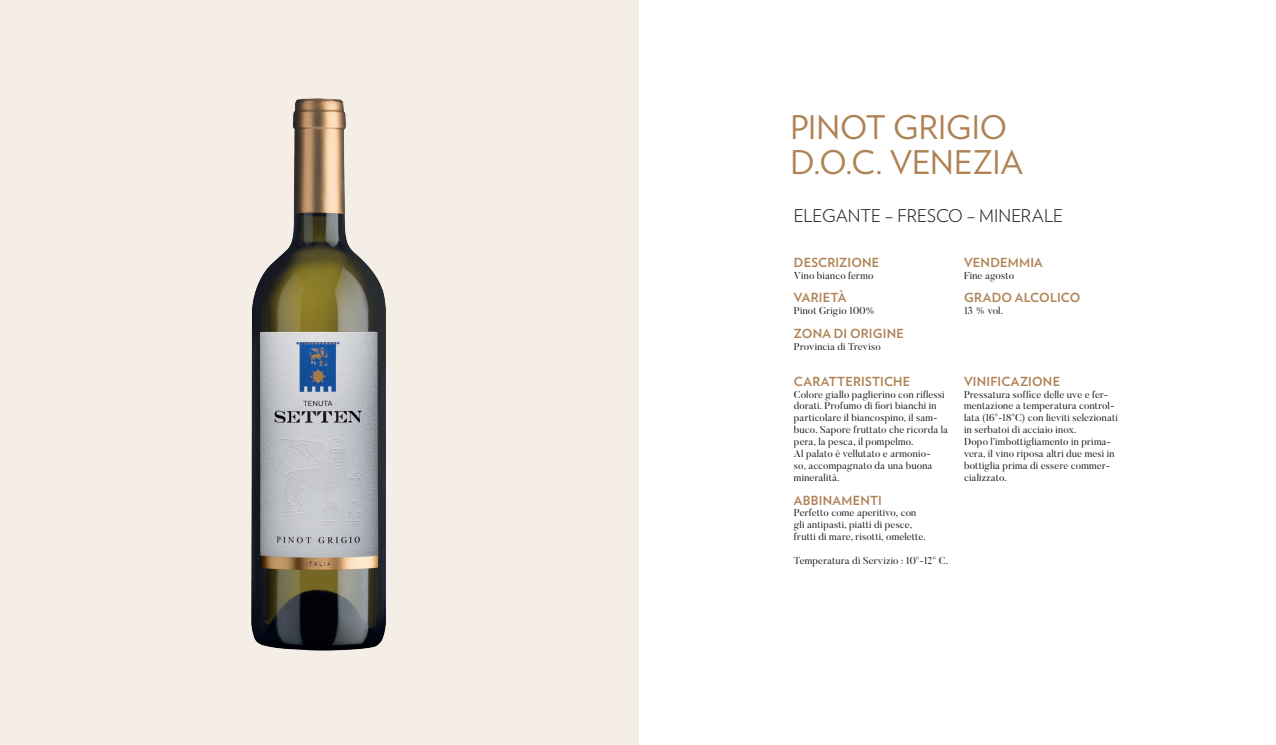
<style>
.page{position:relative;width:1276px;height:745px;background:#fff}
.page>*{position:absolute;margin:0;border:0;box-sizing:border-box;transform-origin:0 0}
.Titoletti{font:32.5px "Verlag";color:#af8254}
.Titolo{font:300 17.5px "Verlag";color:#231f20}
.Paragrafo{font:700 12.5px "Verlag";letter-spacing:.02em;color:#af8254}
.Paragrafo-2{font:10px/11.9px "Butler";letter-spacing:.015em;color:#231f20}
</style>
<div class="page">
<div style="left:0;top:0;width:638px;height:744px;background:#f5eee7"></div>
<img style="left:251px;top:98px;width:135px;height:553px">
<p class="Titoletti" style="left:790px;top:103px;width:218px">PINOT GRIGIO</p>
<p class="Titoletti" style="left:790px;top:138px;width:234px">D.O.C. VENEZIA</p>
<p class="Titolo" style="left:794px;top:203px;width:270px">ELEGANTE – FRESCO – MINERALE</p>
<p class="Paragrafo" style="left:794px;top:252px;width:87px">DESCRIZIONE</p>
<p class="Paragrafo-2" style="left:794px;top:269px;width:81px">Vino bianco fermo</p>
<p class="Paragrafo" style="left:794px;top:288px;width:54px">VARIETÀ</p>
<p class="Paragrafo-2" style="left:794px;top:304px;width:83px">Pinot Grigio 100%</p>
<p class="Paragrafo" style="left:794px;top:323px;width:111px">ZONA DI ORIGINE</p>
<p class="Paragrafo-2" style="left:794px;top:340px;width:88px">Provincia di Treviso</p>
<p class="Paragrafo" style="left:794px;top:371px;width:118px">CARATTERISTICHE</p>
<p class="Paragrafo-2" style="left:794px;top:388px;width:155px">Colore giallo paglierino con riflessi dorati. Profumo di fiori bianchi in particolare il biancospino, il sam&shy;buco. Sapore fruttato che ricorda la pera, la pesca, il pompelmo.</p>
<p class="Paragrafo-2" style="left:794px;top:447px;width:140px">Al palato è vellutato e armonio&shy;so, accompagnato da una buona mineralità.</p>
<p class="Paragrafo" style="left:794px;top:490px;width:89px">ABBINAMENTI</p>
<p class="Paragrafo-2" style="left:794px;top:506px;width:124px">Perfetto come aperitivo, con</p>
<p class="Paragrafo-2" style="left:794px;top:518px;width:120px">gli antipasti, piatti di pesce,</p>
<p class="Paragrafo-2" style="left:794px;top:530px;width:133px">frutti di mare, risotti, omelette.</p>
<p class="Paragrafo-2" style="left:794px;top:554px;width:156px">Temperatura di Servizio : 10°-12° C.</p>
<p class="Paragrafo" style="left:964px;top:252px;width:80px">VENDEMMIA</p>
<p class="Paragrafo-2" style="left:964px;top:269px;width:52px">Fine agosto</p>
<p class="Paragrafo" style="left:964px;top:288px;width:118px">GRADO ALCOLICO</p>
<p class="Paragrafo-2" style="left:964px;top:304px;width:40px">13 % vol.</p>
<p class="Paragrafo" style="left:964px;top:371px;width:98px">VINIFICAZIONE</p>
<p class="Paragrafo-2" style="left:964px;top:388px;width:155px">Pressatura soffice delle uve e fer&shy;mentazione a temperatura control&shy;lata (16°-18°C) con lieviti selezionati in serbatoi di acciaio inox.</p>
<p class="Paragrafo-2" style="left:964px;top:435px;width:152px">Dopo l’imbottigliamento in prima&shy;vera, il vino riposa altri due mesi in bottiglia prima di essere commer&shy;cializzato.</p>
</div>
